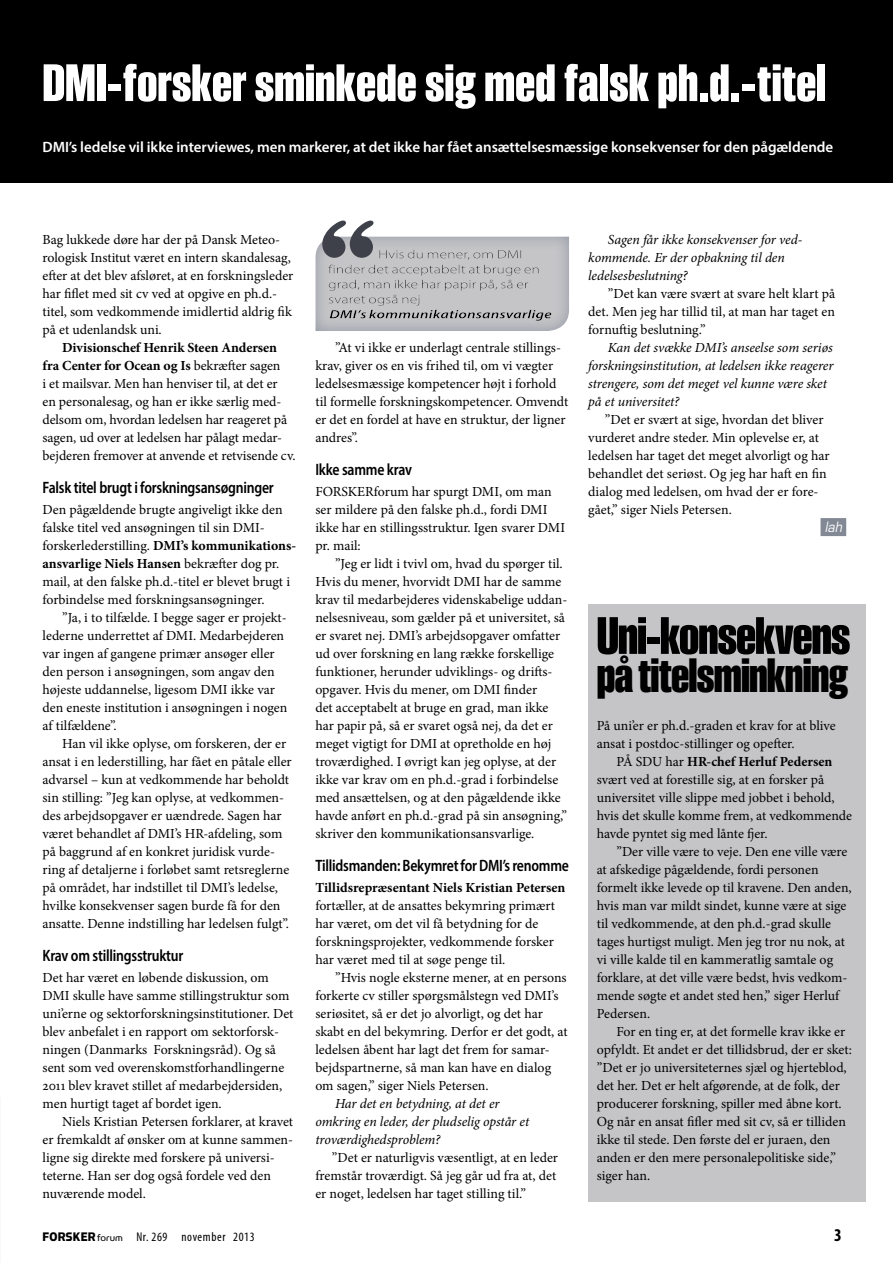
<style>
.page{position:relative;width:893px;height:1263px;background:#fff}
.page>*{position:absolute;margin:0;border:0;box-sizing:border-box;transform-origin:0 0}
.t1{font:700 54px "Smart Sans Std";color:#fff}
.t2{font:700 54px "Smart Sans Std";letter-spacing:-.02em;color:#000}
.t3{font:700 49.5px "Smart Sans Std";letter-spacing:-.02em;color:#000}
.t4{font:700 condensed 18px "Myriad Pro";color:#000}
.t5{font:600 semi-condensed 16.5px "Myriad Pro";letter-spacing:-.015em;color:#000;scale:.9 1}
.t6{font:600 15px "Myriad Pro";letter-spacing:-.005em;color:#fff}
.t7{font:13.8px/18px "Minion Pro";color:#000}
.t8{font:italic 13.8px/18px "Minion Pro";letter-spacing:-.005em;color:#000}
.t9{font:700 13.8px "Minion Pro";color:#000}
.t10{font:italic 13.8px "Eurostile LT Std";color:#fff;scale:.9 1}
.t11{font:condensed 12.75px "Myriad Pro";letter-spacing:.05em;color:#000}
.s1{font-weight:700}
.s2{font-family:"Simian Display Chimpanzee";font-stretch:normal;font-size:13.95px}
.s3{font-family:"Simian Display Orangutan";font-stretch:normal;font-size:11.4px}
</style>
<div class="page">
<div style="left:0;top:0;width:893px;height:183px;background:#000"></div>
<div style="left:820px;top:518px;width:26px;height:18px;background:#828995"></div>
<svg style="left:315px;top:220px;width:254px;height:111px;background:#bdbec1"></svg>
<div style="left:588px;top:604px;width:277px;height:597px;background:#c5c5c8"></div>
<h1 class="t1" style="left:43px;top:53px;width:785px">DMI-forsker sminkede sig med falsk ph.d.-titel</h1>
<p class="t6" style="left:43px;top:137px;width:792px">DMI’s ledelse vil ikke interviewes, men markerer, at det ikke har fået ansættelsesmæssige konsekvenser for den pågældende</p>
<p class="t7" style="left:43px;top:230px;width:252px">Bag lukkede døre har der på Dansk Meteo&shy;rologisk Institut været en intern skandalesag, efter at det blev afsløret, at en forskningsleder har fiflet med sit cv ved at opgive en ph.d.- titel, som vedkommende imidlertid aldrig fik på et udenlandsk uni.</p>
<p class="t7" style="left:43px;top:338px;width:254px;text-indent:20px"><span class="s1">Divisionschef Henrik Steen Andersen fra Center for Ocean og Is</span> bekræfter sagen<br>i et mailsvar. Men han henviser til, at det er<br>en personalesag, og han er ikke særlig med&shy;delsom om, hvordan ledelsen har reageret på sagen, ud over at ledelsen har pålagt medar&shy;bejderen fremover at anvende et retvisende cv.</p>
<p class="t5" style="left:43px;top:477px;width:259px">Falsk titel brugt i forskningsansøgninger</p>
<p class="t7" style="left:43px;top:500px;width:255px">Den pågældende brugte angiveligt ikke den falske titel ved ansøgningen til sin DMI&shy;forskerlederstilling. <span class="s1">DMI’s kommunikations&shy;ansvarlige Niels Hansen</span> bekræfter dog pr. mail, at den falske ph.d.-titel er blevet brugt i forbindelse med forskningsansøgninger.</p>
<p class="t7" style="left:43px;top:608px;width:246px;text-indent:20px">”Ja, i to tilfælde. I begge sager er projekt&shy;lederne underrettet af DMI. Medarbejderen var ingen af gangene primær ansøger eller den person i ansøgningen, som angav den højeste uddannelse, ligesom DMI ikke var den eneste institution i ansøgningen i nogen af tilfældene”.</p>
<p class="t7" style="left:43px;top:734px;width:251px;text-indent:20px">Han vil ikke oplyse, om forskeren, der er ansat i en lederstilling, har fået en påtale eller advarsel – kun at vedkommende har beholdt sin stilling: ”Jeg kan oplyse, at vedkommen&shy;des arbejdsopgaver er uændrede. Sagen har været behandlet af DMI’s HR-afdeling, som på baggrund af en konkret juridisk vurde&shy;ring af detaljerne i forløbet samt retsreglerne på området, har indstillet til DMI’s ledelse, hvilke konsekvenser sagen burde få for den ansatte. Denne indstilling har ledelsen fulgt”.</p>
<p class="t5" style="left:43px;top:945px;width:158px">Krav om stillingsstruktur</p>
<p class="t7" style="left:43px;top:968px;width:252px">Det har været en løbende diskussion, om DMI skulle have samme stillingstruktur som uni’erne og sektorforskningsinstitutioner. Det blev anbefalet i en rapport om sektorforsk&shy;ningen (Danmarks Forskningsråd). Og så sent som ved overenskomstforhandlingerne 2011 blev kravet stillet af medarbejdersiden, men hurtigt taget af bordet igen.</p>
<p class="t7" style="left:43px;top:1112px;width:252px;text-indent:20px">Niels Kristian Petersen forklarer, at kravet er fremkaldt af ønsker om at kunne sammen&shy;ligne sig direkte med forskere på universi&shy;teterne. Han ser dog også fordele ved den nuværende model.</p>
<p class="t7" style="left:315px;top:338px;width:254px;text-indent:20px">”At vi ikke er underlagt centrale stillings&shy;krav, giver os en vis frihed til, om vi vægter ledelsesmæssige kompetencer højt i forhold til formelle forskningskompetencer. Omvendt er det en fordel at have en struktur, der ligner andres”.</p>
<p class="t5" style="left:315px;top:459px;width:109px">Ikke samme krav</p>
<p class="t7" style="left:315px;top:482px;width:251px">FORSKERforum har spurgt DMI, om man ser mildere på den falske ph.d., fordi DMI ikke har en stillingsstruktur. Igen svarer DMI pr. mail:</p>
<p class="t7" style="left:315px;top:554px;width:254px;text-indent:20px">”Jeg er lidt i tvivl om, hvad du spørger til.<br>Hvis du mener, hvorvidt DMI har de samme krav til medarbejderes videnskabelige uddan&shy;nelsesniveau, som gælder på et universitet, så er svaret nej. DMI’s arbejdsopgaver omfatter ud over forskning en lang række forskellige funktioner, herunder udviklings- og drifts&shy;opgaver. Hvis du mener, om DMI finder<br>det acceptabelt at bruge en grad, man ikke har papir på, så er svaret også nej, da det er meget vigtigt for DMI at opretholde en høj troværdighed. I øvrigt kan jeg oplyse, at der ikke var krav om en ph.d.-grad i forbindelse med ansættelsen, og at den pågældende ikke havde anført en ph.d.-grad på sin ansøgning,” skriver den kommunikationsansvarlige.</p>
<p class="t5" style="left:315px;top:855px;width:283px">Tillidsmanden: Bekymret for DMI’s renomme</p>
<p class="t9" style="left:315px;top:878px;width:252px">Tillidsrepræsentant Niels Kristian Petersen</p>
<p class="t7" style="left:315px;top:896px;width:241px">fortæller, at de ansattes bekymring primært har været, om det vil få betydning for de forskningsprojekter, vedkommende forsker har været med til at søge penge til.</p>
<p class="t7" style="left:315px;top:968px;width:254px;text-indent:20px">”Hvis nogle eksterne mener, at en persons forkerte cv stiller spørgsmålstegn ved DMI’s seriøsitet, så er det jo alvorligt, og det har skabt en del bekymring. Derfor er det godt, at ledelsen åbent har lagt det frem for samar&shy;bejdspartnerne, så man kan have en dialog om sagen,” siger Niels Petersen.</p>
<p class="t8" style="left:315px;top:1094px;width:215px;text-indent:20px">Har det en betydning, at det er omkring en leder, der pludselig opstår et troværdighedsproblem?</p>
<p class="t7" style="left:315px;top:1148px;width:244px;text-indent:16px">”Det er naturligvis væsentligt, at en leder fremstår troværdigt. Så jeg går ud fra at, det er noget, ledelsen har taget stilling til.”</p>
<p class="t8" style="left:588px;top:230px;width:216px;text-indent:20px">Sagen får ikke konsekvenser for ved&shy;kommende. Er der opbakning til den ledelsesbeslutning?</p>
<p class="t7" style="left:588px;top:284px;width:248px;text-align:justify;text-indent:20px">”Det kan være svært at svare helt klart på det. Men jeg har tillid til, at man har taget en fornuftig beslutning.”</p>
<p class="t8" style="left:588px;top:338px;width:247px;text-indent:20px">Kan det svække DMI’s anseelse som seriøs forskningsinstitution, at ledelsen ikke reagerer strengere, som det meget vel kunne være sket på et universitet?</p>
<p class="t7" style="left:588px;top:410px;width:243px;text-indent:16px">”Det er svært at sige, hvordan det bliver vurderet andre steder. Min oplevelse er, at ledelsen har taget det meget alvorligt og har behandlet det seriøst. Og jeg har haft en fin dialog med ledelsen, om hvad der er fore&shy;gået,” siger Niels Petersen.</p>
<p class="t10" style="left:825px;top:518px;width:21px">lah</p>
<h1 class="t2" style="left:597px;top:605px;width:255px">Uni-konsekvens</h1>
<h2 class="t3" style="left:597px;top:648px;width:253px">på titelsminkning</h2>
<p class="t7" style="left:597px;top:716px;width:240px">På uni’er er ph.d.-graden et krav for at blive ansat i postdoc-stillinger og opefter.</p>
<p class="t7" style="left:597px;top:752px;width:257px;text-indent:20px">PÅ SDU har <span class="s1">HR-chef Herluf Pedersen </span>svært ved at forestille sig, at en forsker på universitet ville slippe med jobbet i behold, hvis det skulle komme frem, at vedkommende havde pyntet sig med lånte fjer.</p>
<p class="t7" style="left:597px;top:842px;width:257px;text-indent:20px">”Der ville være to veje. Den ene ville være at afskedige pågældende, fordi personen formelt ikke levede op til kravene. Den anden, hvis man var mildt sindet, kunne være at sige til vedkommende, at den ph.d.-grad skulle tages hurtigst muligt. Men jeg tror nu nok, at vi ville kalde til en kammeratlig samtale og forklare, at det ville være bedst, hvis vedkom&shy;mende søgte et andet sted hen,” siger Herluf Pedersen.</p>
<p class="t7" style="left:597px;top:1022px;width:257px;text-indent:20px">For en ting er, at det formelle krav ikke er opfyldt. Et andet er det tillidsbrud, der er sket: ”Det er jo universiteternes sjæl og hjerteblod, det her. Det er helt afgørende, at de folk, der producerer forskning, spiller med åbne kort.<br>Og når en ansat fifler med sit cv, så er tilliden ikke til stede. Den første del er juraen, den anden er den mere personalepolitiske side,” siger han.</p>
<p class="t11" style="left:43px;top:1229px;width:214px"><span class="s2">FORSKER</span><span class="s3">forum</span> Nr. 269 november 2013</p>
<h3 class="t4" style="left:834px;top:1224px;width:9px">3</h3>
</div>
